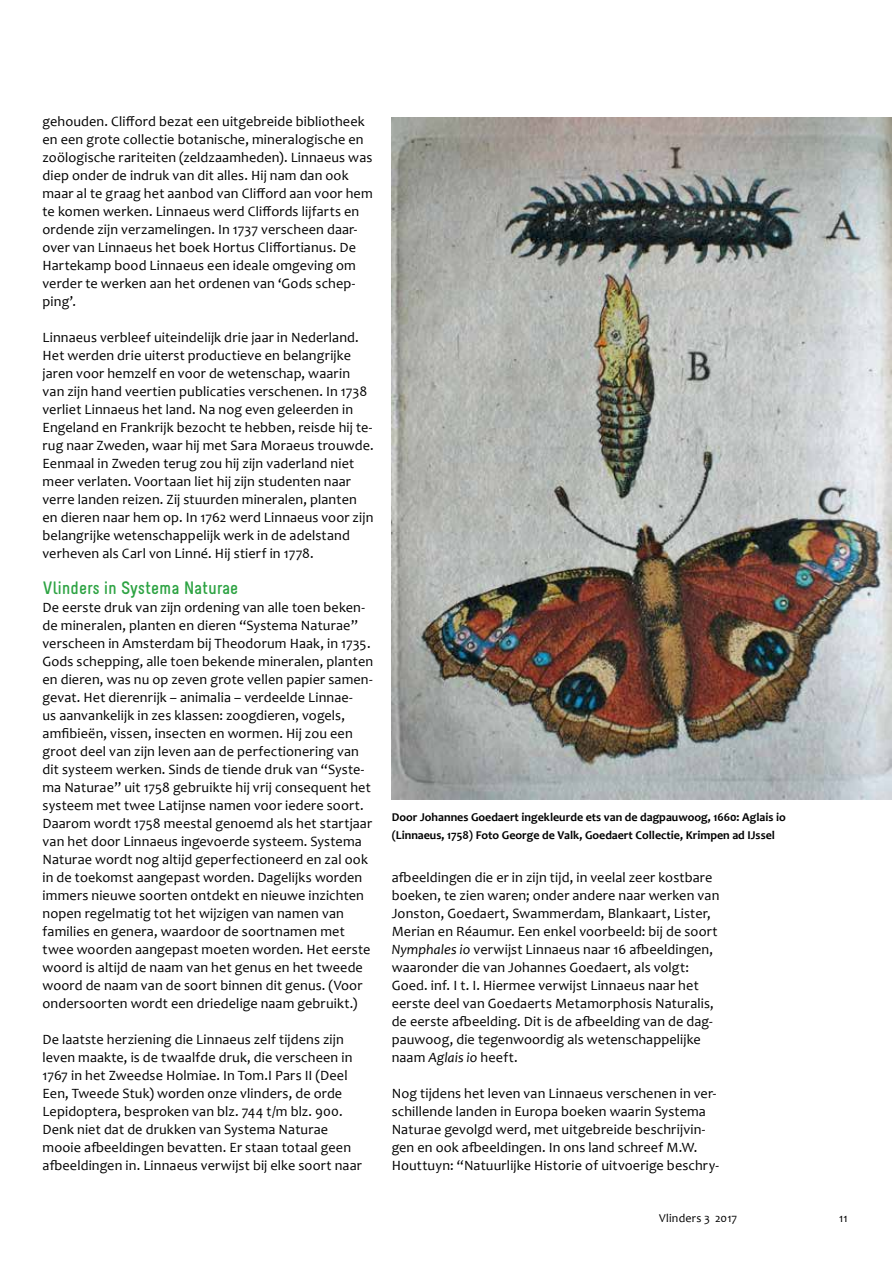
<style>
.page{position:relative;width:893px;height:1263px;background:#fff}
.page>*{position:absolute;margin:0;border:0;box-sizing:border-box;transform-origin:0 0}
.t1{font:700 18px "Melbourne";color:#2da343}
.t2{font:14.25px/18px "Candara";letter-spacing:.01em;color:#000}
.t3{font:700 12px/18px "Candara";color:#000}
.t4{font:12px "Candara";letter-spacing:.015em;color:#000}
.s1{font-style:italic}
</style>
<div class="page">
<img style="left:392px;top:117px;width:499px;height:682px">
<p class="t2" style="left:43px;top:112px;width:332px">gehouden. Clifford bezat een uitgebreide bibliotheek en een grote collectie botanische, mineralogische en zoölogische rariteiten (zeldzaamheden). Linnaeus was diep onder de indruk van dit alles. Hij nam dan ook maar al te graag het aanbod van Clifford aan voor hem te komen werken. Linnaeus werd Cliffords lijfarts en ordende zijn verzamelingen. In 1737 verscheen daar&shy;over van Linnaeus het boek Hortus Cliffortianus. De Hartekamp bood Linnaeus een ideale omgeving om verder te werken aan het ordenen van ‘Gods schep&shy;ping’.</p>
<p class="t2" style="left:43px;top:328px;width:333px">Linnaeus verbleef uiteindelijk drie jaar in Nederland.<br>Het werden drie uiterst productieve en belangrijke jaren voor hemzelf en voor de wetenschap, waarin van zijn hand veertien publicaties verschenen. In 1738 verliet Linnaeus het land. Na nog even geleerden in Engeland en Frankrijk bezocht te hebben, reisde hij te&shy;rug naar Zweden, waar hij met Sara Moraeus trouwde.<br>Eenmaal in Zweden terug zou hij zijn vaderland niet meer verlaten. Voortaan liet hij zijn studenten naar verre landen reizen. Zij stuurden mineralen, planten en dieren naar hem op. In 1762 werd Linnaeus voor zijn belangrijke wetenschappelijk werk in de adelstand verheven als Carl von Linné. Hij stierf in 1778.</p>
<p class="t1" style="left:43px;top:577px;width:197px">Vlinders in Systema Naturae</p>
<p class="t2" style="left:43px;top:598px;width:332px">De eerste druk van zijn ordening van alle toen beken&shy;de mineralen, planten en dieren “Systema Naturae” verscheen in Amsterdam bij Theodorum Haak, in 1735.<br>Gods schepping, alle toen bekende mineralen, planten en dieren, was nu op zeven grote vellen papier samen&shy;gevat. Het dierenrijk – animalia – verdeelde Linnae-<br>us aanvankelijk in zes klassen: zoogdieren, vogels, amfibieën, vissen, insecten en wormen. Hij zou een groot deel van zijn leven aan de perfectionering van dit systeem werken. Sinds de tiende druk van “Syste&shy;ma Naturae” uit 1758 gebruikte hij vrij consequent het systeem met twee Latijnse namen voor iedere soort.<br>Daarom wordt 1758 meestal genoemd als het startjaar van het door Linnaeus ingevoerde systeem. Systema Naturae wordt nog altijd geperfectioneerd en zal ook in de toekomst aangepast worden. Dagelijks worden immers nieuwe soorten ontdekt en nieuwe inzichten nopen regelmatig tot het wijzigen van namen van families en genera, waardoor de soortnamen met twee woorden aangepast moeten worden. Het eerste woord is altijd de naam van het genus en het tweede woord de naam van de soort binnen dit genus. (Voor ondersoorten wordt een driedelige naam gebruikt.)</p>
<p class="t2" style="left:43px;top:1030px;width:321px">De laatste herziening die Linnaeus zelf tijdens zijn leven maakte, is de twaalfde druk, die verscheen in 1767 in het Zweedse Holmiae. In Tom.I Pars II (Deel Een, Tweede Stuk) worden onze vlinders, de orde Lepidoptera, besproken van blz. 744 t/m blz. 900.<br>Denk niet dat de drukken van Systema Naturae mooie afbeeldingen bevatten. Er staan totaal geen afbeeldingen in. Linnaeus verwijst bij elke soort naar</p>
<p class="t3" style="left:392px;top:808px;width:396px">Door Johannes Goedaert ingekleurde ets van de dagpauwoog, 1660: Aglais io (Linnaeus, 1758) Foto George de Valk, Goedaert Collectie, Krimpen ad IJssel</p>
<p class="t2" style="left:392px;top:868px;width:329px">afbeeldingen die er in zijn tijd, in veelal zeer kostbare boeken, te zien waren; onder andere naar werken van Jonston, Goedaert, Swammerdam, Blankaart, Lister, Merian en Réaumur. Een enkel voorbeeld: bij de soort <span class="s1">Nymphales io</span> verwijst Linnaeus naar 16 afbeeldingen, waaronder die van Johannes Goedaert, als volgt:<br>Goed. inf. I t. I. Hiermee verwijst Linnaeus naar het eerste deel van Goedaerts Metamorphosis Naturalis, de eerste afbeelding. Dit is de afbeelding van de dag&shy;pauwoog, die tegenwoordig als wetenschappelijke naam <span class="s1">Aglais io</span> heeft.</p>
<p class="t2" style="left:392px;top:1084px;width:329px">Nog tijdens het leven van Linnaeus verschenen in ver&shy;schillende landen in Europa boeken waarin Systema Naturae gevolgd werd, met uitgebreide beschrijvin&shy;gen en ook afbeeldingen. In ons land schreef M.W.<br>Houttuyn: “Natuurlijke Historie of uitvoerige beschry-</p>
<p class="t4" style="left:659px;top:1211px;width:80px">Vlinders 3 2017</p>
<p class="t4" style="left:839px;top:1211px;width:10px">11</p>
</div>
